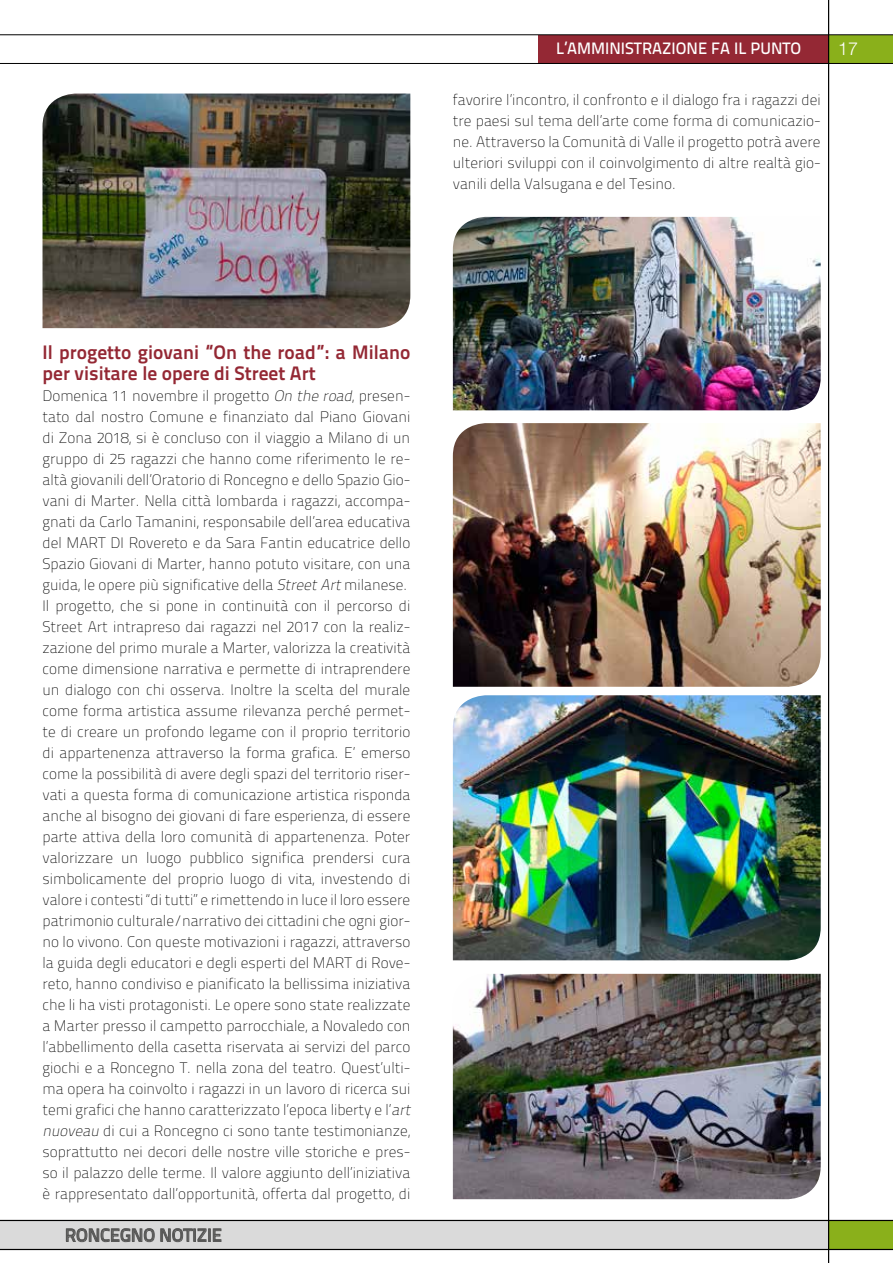
<style>
.page{position:relative;width:893px;height:1263px;background:#fff}
.page>*{position:absolute;margin:0;border:0;box-sizing:border-box;transform-origin:0 0}
.t1{font:19.5px/21px "Titillium Text 25 L 800 wt";color:#942834}
.t2{font:18px "Titillium Text 25 L 600 wt";color:#575756}
.t3{font:300 18px "Helvetica Neue LT Std";color:#fff}
.t4{font:16.5px "Titillium Text 25 L 600 wt";color:#fff}
.t5{font:15.15px/21px "Titillium Text 25 L 1 wt";color:#000}
.s1{font-style:italic}
</style>
<div class="page">
<div style="left:0;top:1220px;width:830px;height:29px;background:#dadada"></div>
<div style="left:829px;top:1220px;width:64px;height:30px;background:#8ab01b"></div>
<div style="left:538px;top:35px;width:292px;height:29px;background:#942834"></div>
<div style="left:828px;top:35px;width:65px;height:29px;background:#8ab01b"></div>
<svg style="left:66px;top:1228px;width:156px;height:14px"></svg>
<hr style="left:828px;top:0;width:1px;height:1263px;background:#000">
<hr style="left:0;top:1220px;width:893px;height:1px;background:#000">
<hr style="left:0;top:1249px;width:893px;height:1px;background:#000">
<hr style="left:0;top:63px;width:893px;height:1px;background:#000">
<hr style="left:0;top:34px;width:893px;height:1px;background:#000">
<img style="left:43px;top:94px;width:367px;height:234px">
<img style="left:453px;top:217px;width:368px;height:193px">
<img style="left:453px;top:423px;width:368px;height:264px">
<img style="left:453px;top:695px;width:368px;height:265px">
<img style="left:453px;top:974px;width:368px;height:225px">
<p class="t4" style="left:556px;top:35px;width:247px">L’AMMINISTRAZIONE FA IL PUNTO</p>
<p class="t5" style="left:453px;top:88px;width:369px;text-align:justify">favorire l’incontro, il confronto e il dialogo fra i ragazzi dei tre paesi sul tema dell’arte come forma di comunicazio&shy;ne. Attraverso la Comunità di Valle il progetto potrà avere ulteriori sviluppi con il coinvolgimento di altre realtà gio&shy;vanili della Valsugana e del Tesino.</p>
<p class="t3" style="left:838px;top:38px;width:22px">17</p>
<p class="t1" style="left:43px;top:340px;width:369px">Il progetto giovani “On the road”: a Milano per visitare le opere di Street Art</p>
<p class="t5" style="left:43px;top:384px;width:373px">Domenica 11 novembre il progetto <span class="s1">On the road</span>, presen&shy;tato dal nostro Comune e finanziato dal Piano Giovani di Zona 2018, si è concluso con il viaggio a Milano di un gruppo di 25 ragazzi che hanno come riferimento le re&shy;altà giovanili dell’Oratorio di Roncegno e dello Spazio Gio&shy;vani di Marter. Nella città lombarda i ragazzi, accompa&shy;gnati da Carlo Tamanini, responsabile dell’area educativa del MART DI Rovereto e da Sara Fantin educatrice dello Spazio Giovani di Marter, hanno potuto visitare, con una guida, le opere più significative della <span class="s1">StreetArt</span>milanese.<br>Il progetto, che si pone in continuità con il percorso di Street Art intrapreso dai ragazzi nel 2017 con la realiz&shy;zazione del primo murale a Marter, valorizza la creatività come dimensione narrativa e permette di intraprendere un dialogo con chi osserva. Inoltre la scelta del murale come forma artistica assume rilevanza perché permet&shy;te di creare un profondo legame con il proprio territorio di appartenenza attraverso la forma grafica. E’ emerso come la possibilità di avere degli spazi del territorio riser&shy;vati a questa forma di comunicazione artistica risponda anche al bisogno dei giovani di fare esperienza, di essere parte attiva della loro comunità di appartenenza. Poter valorizzare un luogo pubblico significa prendersi cura simbolicamente del proprio luogo di vita, investendo di valore i contesti “di tutti” e rimettendo in luce il loro essere patrimonio culturale/narrativo dei cittadini che ogni gior&shy;no lo vivono. Con queste motivazioni i ragazzi, attraverso la guida degli educatori e degli esperti del MART di Rove&shy;reto, hanno condiviso e pianificato la bellissima iniziativa che li ha visti protagonisti. Le opere sono state realizzate a Marter presso il campetto parrocchiale, a Novaledo con l’abbellimento della casetta riservata ai servizi del parco giochi e a Roncegno T. nella zona del teatro. Quest’ulti&shy;ma opera ha coinvolto i ragazzi in un lavoro di ricerca sui temi grafici che hanno caratterizzato l’epoca liberty e l’<span class="s1">art nuoveau</span> di cui a Roncegno ci sono tante testimonianze, soprattutto nei decori delle nostre ville storiche e pres&shy;so il palazzo delle terme. Il valore aggiunto dell’iniziativa è rappresentato dall’opportunità, offerta dal progetto, di</p>
<p class="t2" style="left:65px;top:1221px;width:158px">RONCEGNO NOTIZIE</p>
</div>
